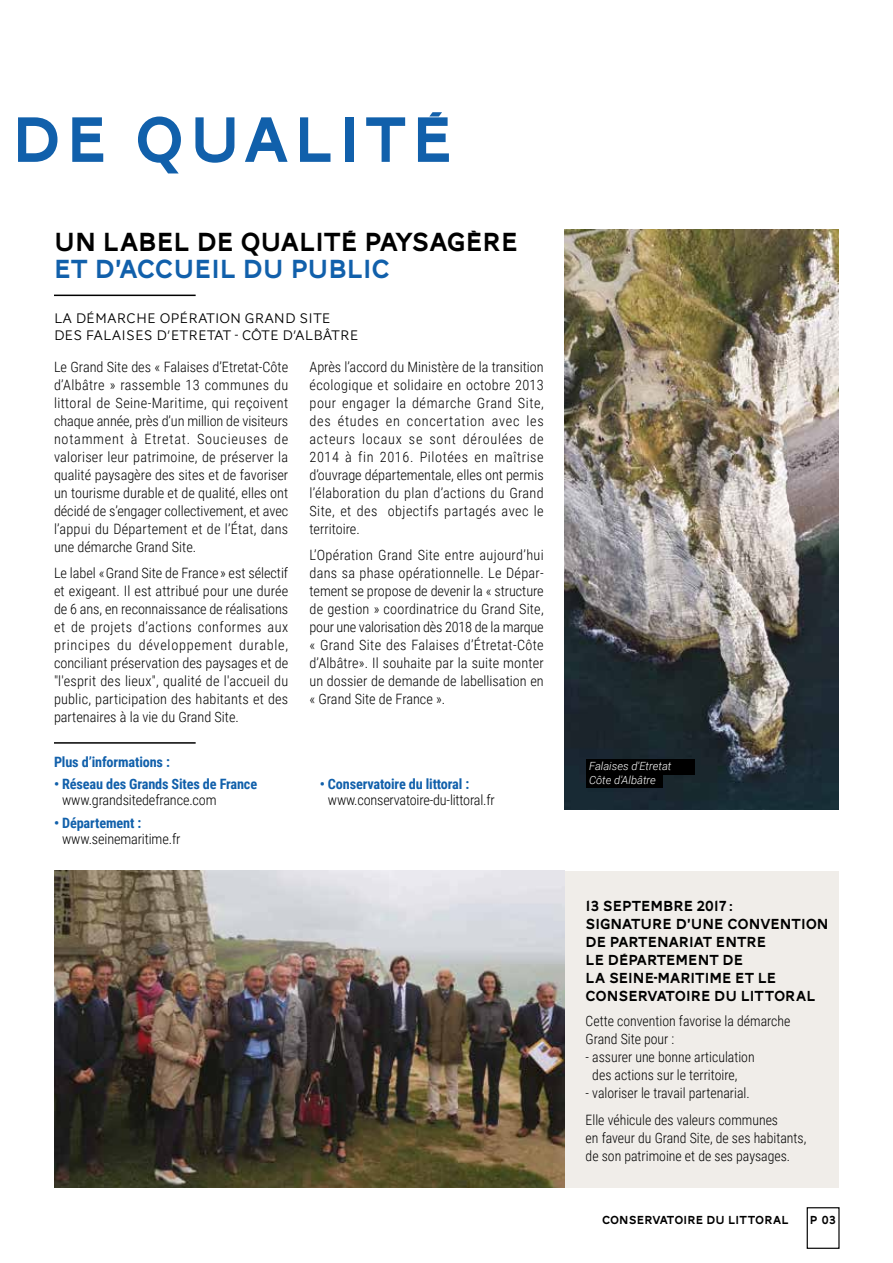
<style>
.page{position:relative;width:893px;height:1263px;background:#fff}
.page>*{position:absolute;margin:0;border:0;box-sizing:border-box;transform-origin:0 0}
.t1{font:66px "AW Conqueror Carved One";letter-spacing:.08em;color:#1160ab}
.t2{font:27px "AW Conqueror Carved One";color:#000}
.t3{font:27px "AW Conqueror Carved One";color:#1160ab}
.t4{font:15px/18px "AW Conqueror Carved One";color:#000}
.t5{font:300 14.25px/18px "Roboto Condensed";color:#000}
.t6{font:700 14.25px "Roboto Condensed";letter-spacing:-.01em;color:#1160ab}
.t7{font:300 14.25px/17.2px "AW Conqueror Sans";color:#000}
.t8{font:12px "AW Conqueror Carved One";letter-spacing:.01em;color:#000}
.t9{font:italic 300 11.25px/13.5px "Roboto";color:#fff}
</style>
<div class="page">
<div style="left:807px;top:1207px;width:33px;height:42px;border:1px solid #000"></div>
<div style="left:423px;top:871px;width:416px;height:316px;background:#f0ede9"></div>
<hr style="left:54px;top:295px;width:142px;height:1px;background:#000">
<hr style="left:54px;top:742px;width:142px;height:2px;background:#000">
<img style="left:564px;top:230px;width:275px;height:579px">
<div style="left:586px;top:759px;width:108px;height:15px;background:#000"></div>
<div style="left:586px;top:772px;width:77px;height:16px;background:#000"></div>
<img style="left:54px;top:871px;width:510px;height:316px">
<h1 class="t1" style="left:12px;top:110px;width:443px">DE QUALITÉ</h1>
<h2 class="t2" style="left:54px;top:230px;width:466px">UN LABEL DE QUALITÉ PAYSAGÈRE</h2>
<h2 class="t3" style="left:54px;top:257px;width:338px">ET D’ACCUEIL DU PUBLIC</h2>
<p class="t7" style="left:54px;top:309px;width:306px">LA DÉMARCHE OPÉRATION GRAND SITE<br>DES FALAISES D’ETRETAT - CÔTE D’ALBÂTRE</p>
<p class="t5" style="left:54px;top:357px;width:236px;text-align:justify">Le Grand Site des « Falaises d’Etretat-Côte d’Albâtre » rassemble 13 communes du littoral de Seine-Maritime, qui reçoivent chaque année, près d’un million de visiteurs notamment à Etretat. Soucieuses de valoriser leur patrimoine, de préserver la qualité paysagère des sites et de favoriser un tourisme durable et de qualité, elles ont décidé de s’engager collectivement, et avec l’appui du Département et de l’État, dans une démarche Grand Site.</p>
<p class="t5" style="left:54px;top:564px;width:236px;text-align:justify">Le label « Grand Site de France » est sélectif et exigeant. Il est attribué pour une durée de 6 ans, en reconnaissance de réalisations et de projets d’actions conformes aux principes du développement durable, conciliant préservation des paysages et de "l'esprit des lieux", qualité de l'accueil du public, participation des habitants et des partenaires à la vie du Grand Site.</p>
<p class="t6" style="left:54px;top:751px;width:117px">Plus d’informations :</p>
<p class="t6" style="left:54px;top:774px;width:205px">• Réseau des Grands Sites de France</p>
<p class="t5" style="left:62px;top:791px;width:156px">www.grandsitedefrance.com</p>
<p class="t6" style="left:54px;top:812px;width:89px">• Département :</p>
<p class="t5" style="left:62px;top:829px;width:120px">www.seinemaritime.fr</p>
<p class="t5" style="left:310px;top:357px;width:236px;text-align:justify">Après l’accord du Ministère de la transition écologique et solidaire en octobre 2013 pour engager la démarche Grand Site, des études en concertation avec les acteurs locaux se sont déroulées de 2014 à fin 2016. Pilotées en maîtrise d’ouvrage départementale, elles ont permis l’élaboration du plan d’actions du Grand Site, et des objectifs partagés avec le territoire.</p>
<p class="t5" style="left:310px;top:546px;width:236px;text-align:justify">L’Opération Grand Site entre aujourd’hui dans sa phase opérationnelle. Le Dépar&shy;tement se propose de devenir la « structure de gestion » coordinatrice du Grand Site, pour une valorisation dès 2018 de la marque « Grand Site des Falaises d’Étretat-Côte d’Albâtre». Il souhaite par la suite monter un dossier de demande de labellisation en « Grand Site de France ».</p>
<p class="t6" style="left:320px;top:774px;width:151px">• Conservatoire du littoral :</p>
<p class="t5" style="left:328px;top:791px;width:168px">www.conservatoire-du-littoral.fr</p>
<p class="t9" style="left:589px;top:759px;width:84px">Falaises d'Etretat<br>Côte d'Albâtre</p>
<p class="t4" style="left:586px;top:898px;width:245px">13 SEPTEMBRE 2017 :<br>SIGNATURE D’UNE CONVENTION<br>DE PARTENARIAT ENTRE<br>LE DÉPARTEMENT DE<br>LA SEINE-MARITIME ET LE<br>CONSERVATOIRE DU LITTORAL</p>
<p class="t5" style="left:586px;top:1012px;width:206px">Cette convention favorise la démarche<br>Grand Site pour :</p>
<p class="t5" style="left:592px;top:1048px;width:164px;text-indent:-7px">- assurer une bonne articulation des actions sur le territoire,</p>
<p class="t5" style="left:586px;top:1079px;width:194px;line-height:26.5px">- valoriser le travail partenarial.<br>Elle véhicule des valeurs communes</p>
<p class="t5" style="left:586px;top:1128px;width:222px">en faveur du Grand Site, de ses habitants, de son patrimoine et de ses paysages.</p>
<p class="t8" style="left:602px;top:1215px;width:188px">CONSERVATOIRE DU LITTORAL</p>
<p class="t8" style="left:810px;top:1214px;width:28px">P 03</p>
</div>
